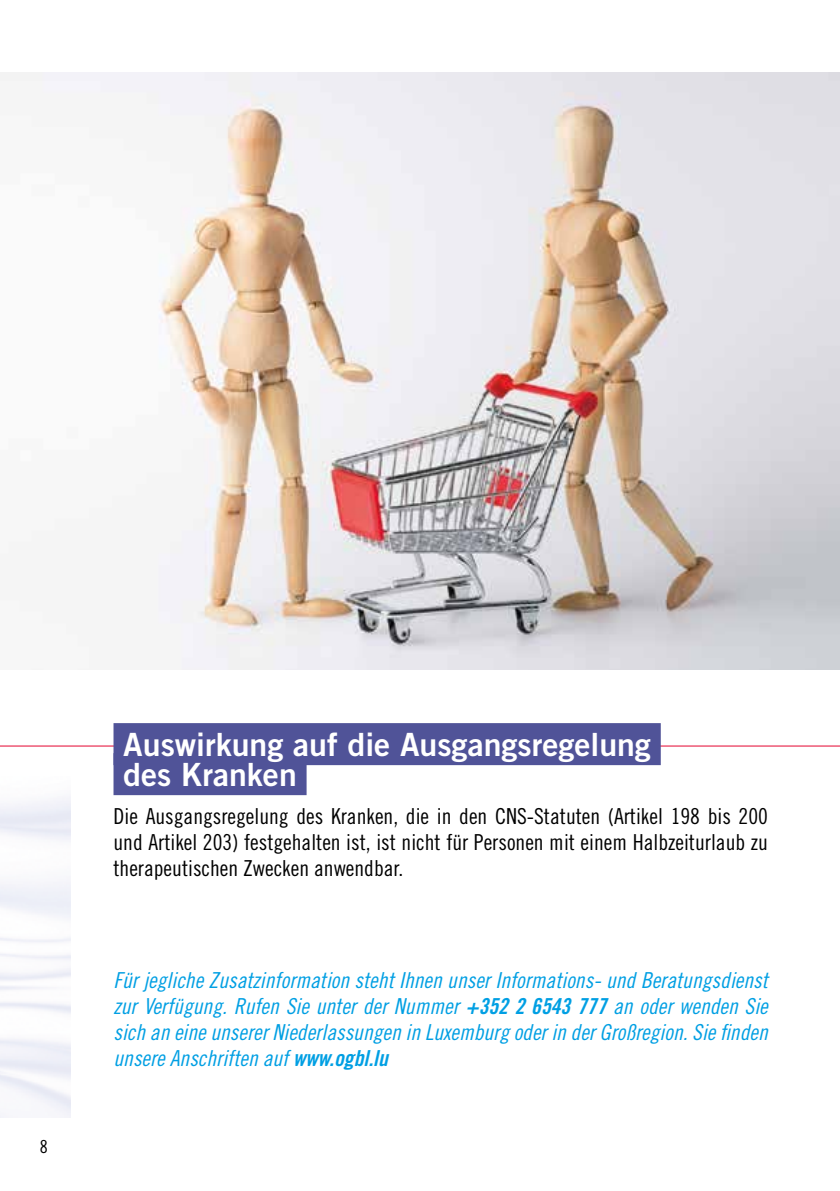
<style>
.page{position:relative;width:840px;height:1191px;background:#fff}
.page>*{position:absolute;margin:0;border:0;box-sizing:border-box;transform-origin:0 0}
.t1{font:32px/30px "Trade Gothic LT Std Bd 2";color:#fff}
.t2{font:22px/26px "Trade Gothic LT Std Cn 18 Obl";color:#009fe3;text-align:justify}
.t3{font:22px/26px "Trade Gothic LT Std Cn 18";color:#000;text-align:justify}
.t4{font:18px "Trade Gothic LT Std Cn 18";color:#000}
.s1{font-family:"Trade Gothic LT Std Bd Cn 20 Obl"}
</style>
<div class="page">
<hr style="left:0;top:745px;width:839px;height:1px;background:#e4032e">
<div style="left:113px;top:723px;width:547px;height:42px;background:#505398"></div>
<div style="left:113px;top:753px;width:193px;height:42px;background:#505398"></div>
<img style="left:0;top:72px;width:839px;height:598px">
<p class="t4" style="left:40px;top:1135px;width:9px">8</p>
<h1 class="t1" style="left:123px;top:729px;width:529px">Auswirkung auf die Ausgangsregelung des Kranken</h1>
<p class="t3" style="left:113px;top:802px;width:655px">Die Ausgangsregelung des Kranken, die in den CNS-Statuten (Artikel 198 bis 200 und Artikel 203) festgehalten ist, ist nicht für Personen mit einem Halbzeiturlaub zu therapeutischen Zwecken anwendbar.</p>
<p class="t2" style="left:113px;top:967px;width:655px">Für jegliche Zusatzinformation steht Ihnen unser Informations- und Beratungsdienst zur Verfügung. Rufen Sie unter der Nummer <span class="s1">+352 2 6543 777</span> an oder wenden Sie sich an eine unserer Niederlassungen in Luxemburg oder in der Großregion. Sie finden unsere Anschriften auf <span class="s1">www.ogbl.lu</span></p>
</div>
